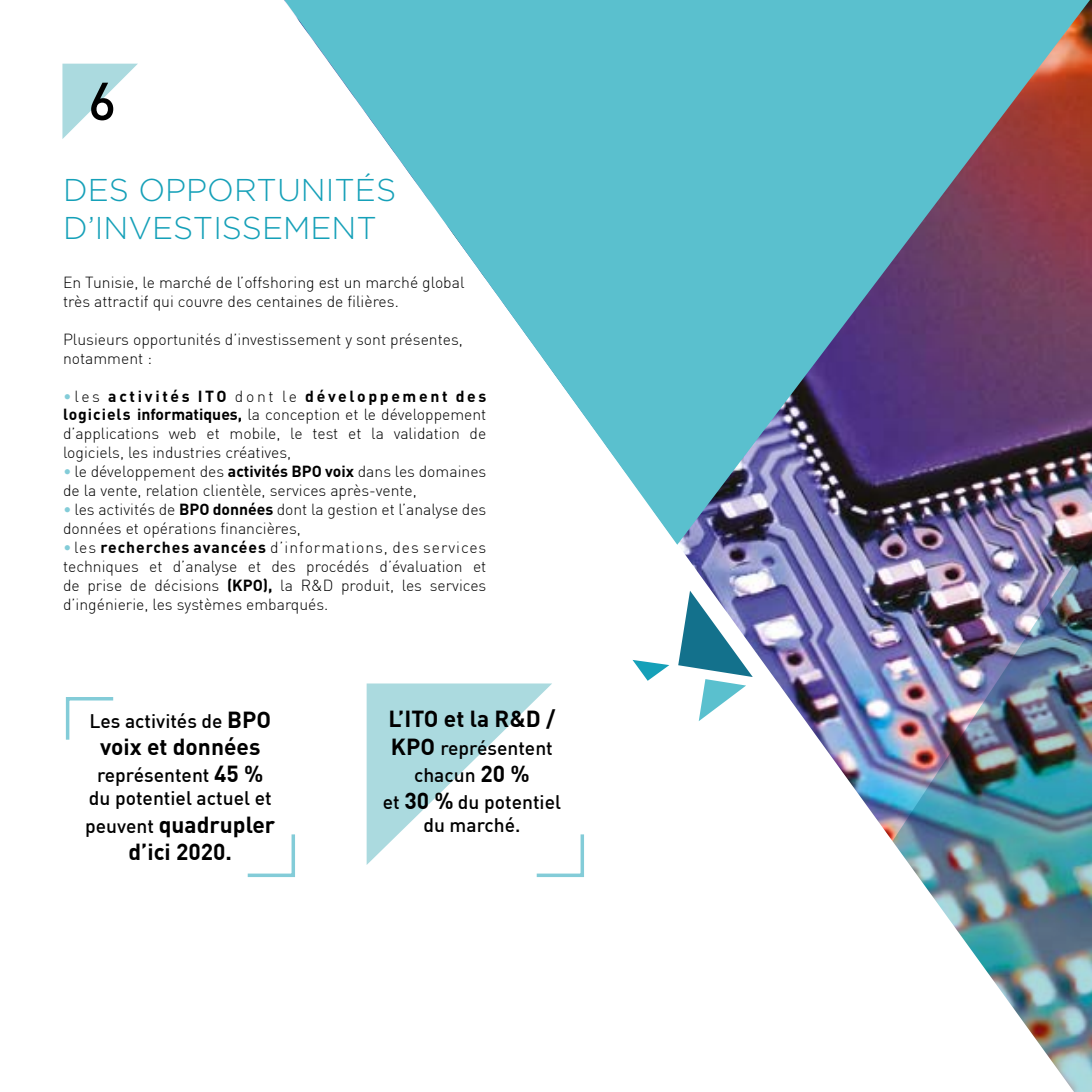
<style>
.page{position:relative;width:1092px;height:1092px;background:#fff}
.page>*{position:absolute;margin:0;border:0;box-sizing:border-box;transform-origin:0 0}
.t1{font:500 52.5px "DIN Pro";color:#000}
.t2{font:300 31.5px/37.8px "Gotham";color:#15a0b8}
.t3{font:700 22.75px/27.3px "DIN Pro";color:#000;text-align:center}
.t4{font:500 19.25px/27.3px "DIN Pro";color:#000;text-align:center}
.t5{font:300 15.75px/18.9px "DIN Pro";color:#000}
.s1{color:#83ccd8}
.s2{font-weight:700}
.s3{font-weight:700;font-size:22.75px}
.s4{font-weight:500;font-size:19.25px}
</style>
<div class="page">
<img style="left:1073px;top:0;width:18px;height:1091px">
<img style="left:132px;top:63px;width:941px;height:1027px">
<svg style="left:284px;top:0;width:805px;height:544px;fill:#5ac0ce"></svg>
<svg style="left:62px;top:64px;width:76px;height:75px"></svg>
<svg style="left:244px;top:830px;width:53px;height:48px"></svg>
<svg style="left:65px;top:697px;width:49px;height:43px"></svg>
<svg style="left:366px;top:683px;width:219px;height:195px"></svg>
<svg style="left:678px;top:590px;width:74px;height:131px"></svg>
<svg style="left:632px;top:659px;width:37px;height:21px"></svg>
<h1 class="t1" style="left:88px;top:67px;width:29px">6</h1>
<h2 class="t2" style="left:63px;top:170px;width:334px">DES OPPORTUNITÉS<br>D’INVESTISSEMENT</h2>
<p class="t5" style="left:63px;top:273px;width:403px">En Tunisie, le marché de l’offshoring est un marché global très attractif qui couvre des centaines de filières.</p>
<p class="t5" style="left:63px;top:329px;width:401px">Plusieurs opportunités d’investissement y sont présentes, notamment :</p>
<p class="t5" style="left:63px;top:386px;width:425px;text-align:justify"><span class="s1">•</span> les <span class="s2">activités ITO</span> dont le <span class="s2">développement des logiciels informatiques,</span> la conception et le développement d’applications web et mobile, le test et la validation de logiciels, les industries créatives,</p>
<p class="t5" style="left:63px;top:462px;width:425px"><span class="s1">•</span> le développement des <span class="s2">activités BPO voix</span> dans les domaines de la vente, relation clientèle, services après-vente,</p>
<p class="t5" style="left:63px;top:499px;width:425px"><span class="s1">•</span> les activités de <span class="s2">BPO données</span> dont la gestion et l’analyse des données et opérations financières,</p>
<p class="t5" style="left:63px;top:537px;width:425px;text-align:justify"><span class="s1">•</span> les <span class="s2">recherches avancées</span> d’informations, des services techniques et d’analyse et des procédés d’évaluation et de prise de décisions <span class="s2">(KPO),</span> la R&amp;D produit, les services d’ingénierie, les systèmes embarqués.</p>
<p class="t4" style="left:89px;top:706px;width:183px">Les activités de <span class="s3">BPO</span></p>
<h3 class="t3" style="left:100px;top:732px;width:162px">voix et données</h3>
<p class="t4" style="left:89px;top:763px;width:184px;line-height:23.1px">représentent <span class="s3">45 % </span>du potentiel actuel et</p>
<h3 class="t3" style="left:85px;top:809px;width:191px"><span class="s4">peuvent</span> quadrupler d’ici 2020.</h3>
<h3 class="t3" style="left:388px;top:704px;width:168px">L’ITO et la R&amp;D /</h3>
<p class="t4" style="left:383px;top:733px;width:180px"><span class="s3">KPO</span> représentent chacun <span class="s3">20 %<br></span>et <span class="s3">30 %</span> du potentiel</p>
<p class="t4" style="left:423px;top:811px;width:99px">du marché.</p>
</div>
